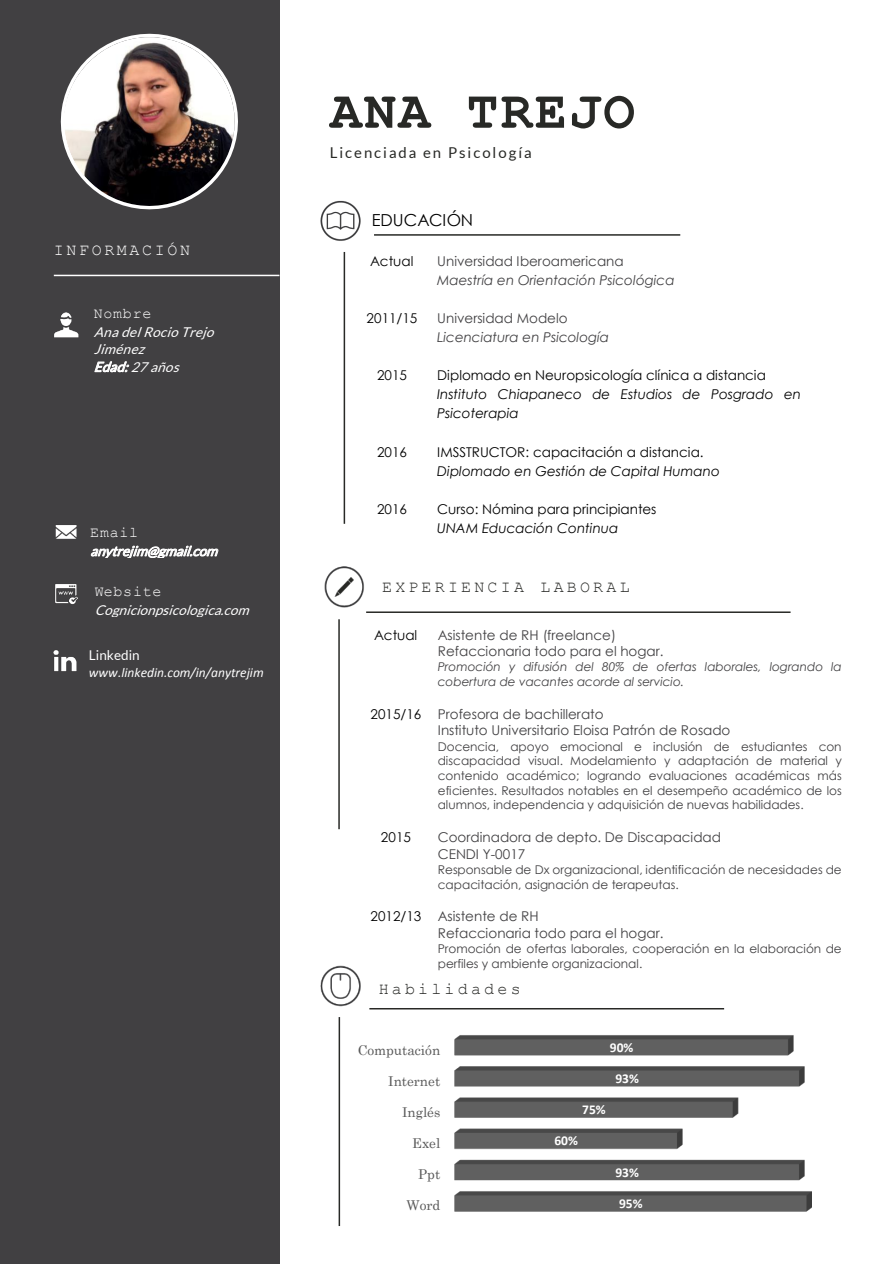
<style>
.page{position:relative;width:895px;height:1264px;background:#fff}
.page>*{position:absolute;margin:0;border:0;box-sizing:border-box;transform-origin:0 0}
.t1{font:700 52.5px "Courier New";letter-spacing:.05em;color:#282926}
.t2{font:16.5px "Courier New";letter-spacing:.19em;color:#282926}
.t3{font:16.5px "Courier New";letter-spacing:.16em;color:#fff}
.t4{font:16.5px "Century Gothic";letter-spacing:-.005em;color:#000}
.t5{font:15px "Lato";letter-spacing:.13em;color:#282926}
.t6{font:15px "Courier New";letter-spacing:.05em;color:#fff}
.t7{font:13.5px/16.5px "Century Gothic";color:#414042}
.t8{font:13.5px "Century Gothic";color:#000}
.t9{font:italic 13.5px/19px "Century Gothic";color:#000}
.t10{font:italic 13.5px/16.4px "Lato";color:#fff}
.t11{font:italic 13.5px "Century Gothic";color:#414042}
.t12{font:13.5px "Century";color:#595959}
.t13{font:italic 13.5px "Calibri";color:#fff}
.t14{font:700 13.5px "Calibri";color:#fff}
.t15{font:13.5px "Lato";color:#fff}
.t16{font:12px/14.7px "Century Gothic";color:#414042}
.t17{font:italic 12px/14.5px "Century Gothic";color:#414042}
.s1{color:#000}
</style>
<div class="page">
<div style="left:0;top:0;width:279px;height:1263px;background:#414042"></div>
<hr style="left:374px;top:234px;width:306px;height:2px;background:#282926">
<svg style="left:94px;top:361px;width:35px;height:12px"></svg>
<svg style="left:91px;top:545px;width:127px;height:12px"></svg>
<hr style="left:54px;top:274px;width:225px;height:2px;background:#fff">
<hr style="left:343px;top:252px;width:2px;height:271px;background:#282926">
<hr style="left:366px;top:611px;width:424px;height:2px;background:#282926">
<hr style="left:338px;top:619px;width:1px;height:210px;background:#282926">
<hr style="left:338px;top:1016px;width:2px;height:209px;background:#282926">
<img style="left:320px;top:200px;width:41px;height:41px">
<img style="left:324px;top:566px;width:40px;height:42px">
<img style="left:449px;top:1008px;width:363px;height:204px">
<img style="left:320px;top:965px;width:41px;height:42px">
<img style="left:55px;top:525px;width:22px;height:14px">
<img style="left:55px;top:584px;width:22px;height:20px">
<img style="left:53px;top:650px;width:24px;height:21px">
<img style="left:54px;top:312px;width:25px;height:26px">
<svg style="left:60px;top:33px;width:178px;height:177px"></svg>
<hr style="left:369px;top:1007px;width:354px;height:2px;background:#282926">
<h2 class="t3" style="left:54px;top:239px;width:137px">INFORMACIÓN</h2>
<p class="t6" style="left:94px;top:304px;width:59px">Nombre</p>
<p class="t10" style="left:94px;top:324px;width:126px">AnadelRocioTrejo<br>Jiménez</p>
<p class="t10" style="left:94px;top:358px;width:91px">Edad: 27años</p>
<p class="t6" style="left:90px;top:522px;width:49px">Email</p>
<p class="t10" style="left:90px;top:542px;width:133px">anytrejim@gmail.com</p>
<p class="t6" style="left:95px;top:582px;width:68px">Website</p>
<p class="t10" style="left:95px;top:602px;width:160px">Cognicionpsicologica.com</p>
<p class="t15" style="left:89px;top:647px;width:52px">Linkedin</p>
<p class="t13" style="left:89px;top:662px;width:176px">www.linkedin.com/in/anytrejim</p>
<h1 class="t1" style="left:330px;top:79px;width:306px">ANA TREJO</h1>
<p class="t5" style="left:329px;top:144px;width:203px">Licenciada en Psicología</p>
<h2 class="t4" style="left:371px;top:208px;width:103px">EDUCACIÓN</h2>
<p class="t8" style="left:370px;top:251px;width:45px">Actual</p>
<p class="t7" style="left:437px;top:252px;width:188px">Universidad Iberoamericana</p>
<p class="t11" style="left:437px;top:270px;width:239px">Maestría en Orientación Psicológica</p>
<p class="t8" style="left:366px;top:308px;width:52px">2011/15</p>
<p class="t7" style="left:437px;top:309px;width:132px">Universidad Modelo</p>
<p class="t11" style="left:437px;top:327px;width:173px">Licenciatura en Psicología</p>
<p class="t8" style="left:377px;top:365px;width:31px">2015</p>
<p class="t8" style="left:437px;top:365px;width:330px">Diplomado en Neuropsicología clínica a distancia</p>
<p class="t9" style="left:437px;top:384px;width:365px">Instituto Chiapaneco de Estudios de Posgrado en<br>Psicoterapia</p>
<p class="t8" style="left:377px;top:442px;width:31px">2016</p>
<p class="t8" style="left:437px;top:442px;width:268px">IMSSTRUCTOR: capacitación a distancia.</p>
<p class="t9" style="left:437px;top:461px;width:284px">Diplomado en Gestión de Capital Humano</p>
<p class="t8" style="left:377px;top:499px;width:31px">2016</p>
<p class="t8" style="left:437px;top:499px;width:221px">Curso: Nómina para principiantes</p>
<p class="t9" style="left:437px;top:518px;width:183px">UNAM Educación Continua</p>
<h2 class="t2" style="left:382px;top:576px;width:249px">EXPERIENCIA LABORAL</h2>
<p class="t8" style="left:374px;top:625px;width:45px">Actual</p>
<p class="t7" style="left:437px;top:626px;width:227px">Asistente de RH (freelance)<br>Refaccionaria todo para el hogar.</p>
<p class="t17" style="left:437px;top:659px;width:405px">Promoción y difusión del 80% de ofertas laborales, logrando la cobertura de vacantes acorde al servicio.</p>
<p class="t7" style="left:437px;top:705px;width:294px;text-indent:-67px"><span class="s1">2015/16</span> Profesora de bachillerato<br>Instituto Universitario Eloisa Patrón de Rosado</p>
<p class="t16" style="left:437px;top:738px;width:405px;text-align:justify">Docencia, apoyo emocional e inclusión de estudiantes con discapacidad visual. Modelamiento y adaptación de material y contenido académico; logrando evaluaciones académicas más eficientes. Resultados notables en el desempeño académico de los alumnos, independencia y adquisición de nuevas habilidades.</p>
<p class="t8" style="left:381px;top:827px;width:31px">2015</p>
<p class="t7" style="left:437px;top:828px;width:285px">Coordinadora de depto. De Discapacidad<br>CENDI Y-0017</p>
<p class="t16" style="left:437px;top:861px;width:405px">Responsable de Dx organizacional, identificación de necesidades de capacitación, asignación de terapeutas.</p>
<p class="t7" style="left:437px;top:907px;width:227px;text-indent:-67px"><span class="s1">2012/13</span> Asistente de RH<br>Refaccionaria todo para el hogar.</p>
<p class="t16" style="left:437px;top:940px;width:405px">Promoción de ofertas laborales, cooperación en la elaboración de perfiles y ambiente organizacional.</p>
<h2 class="t2" style="left:378px;top:978px;width:143px">Habilidades</h2>
<p class="t12" style="left:357px;top:1038px;width:84px">Computación</p>
<p class="t14" style="left:609px;top:1038px;width:25px">90%</p>
<p class="t12" style="left:388px;top:1069px;width:54px">Internet</p>
<p class="t14" style="left:615px;top:1069px;width:25px">93%</p>
<p class="t12" style="left:402px;top:1100px;width:40px">Inglés</p>
<p class="t14" style="left:582px;top:1100px;width:25px">75%</p>
<p class="t12" style="left:412px;top:1131px;width:29px">Exel</p>
<p class="t14" style="left:554px;top:1132px;width:25px">60%</p>
<p class="t12" style="left:418px;top:1162px;width:24px">Ppt</p>
<p class="t14" style="left:615px;top:1163px;width:25px">93%</p>
<p class="t12" style="left:406px;top:1193px;width:35px">Word</p>
<p class="t14" style="left:618px;top:1194px;width:25px">95%</p>
</div>
